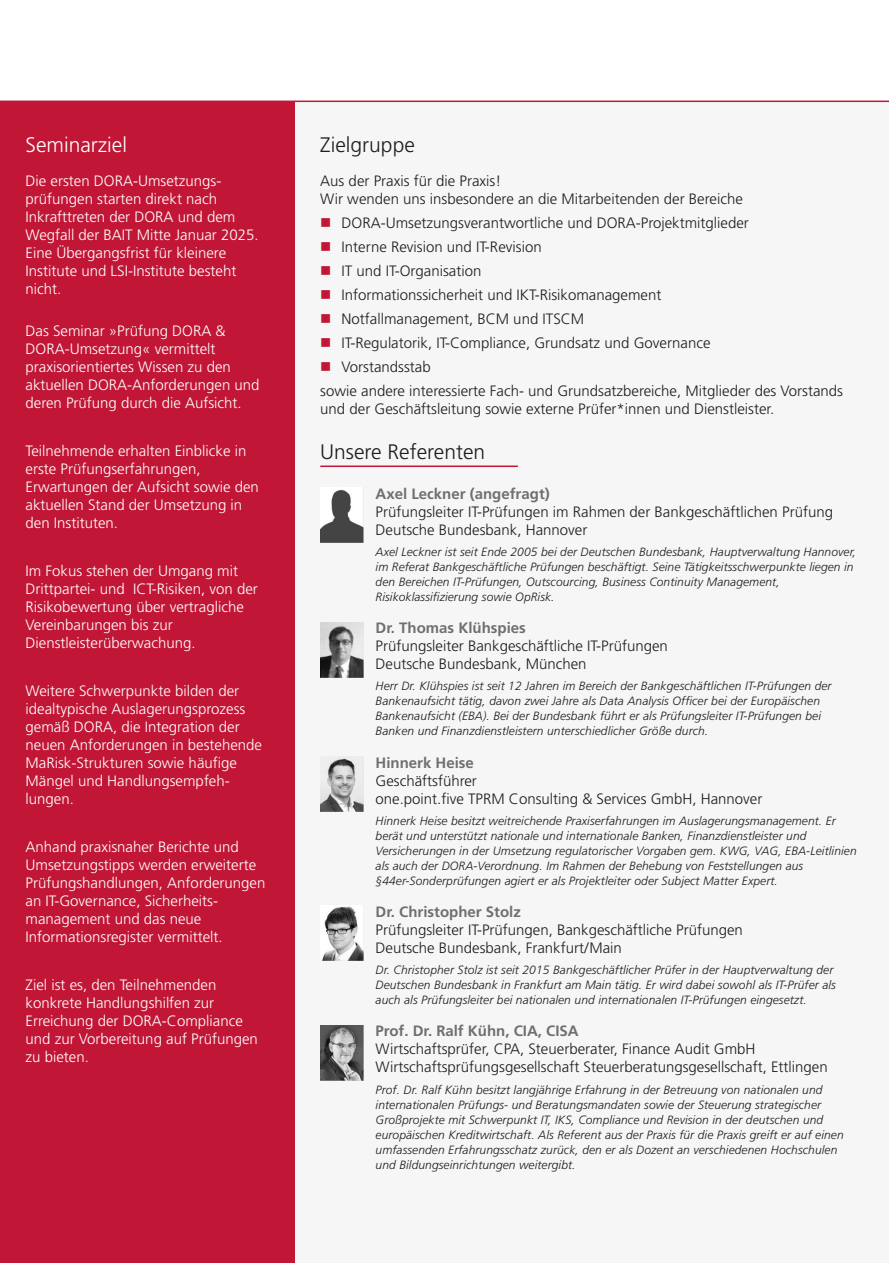
<style>
.page{position:relative;width:889px;height:1263px;background:#fff}
.page>*{position:absolute;margin:0;border:0;box-sizing:border-box;transform-origin:0 0}
.t1{font:300 21px "Frutiger LT Pro";color:#1d1d1b}
.t2{font:300 21px "Frutiger LT Pro";color:#fff}
.t3{font:300 15px/18px "Frutiger LT Pro";color:#fff}
.t4{font:300 15px/18px "Frutiger LT Pro";color:#1d1d1b}
.t5{font:700 15px "Frutiger LT Pro";color:#6f6f6e}
.t6{font:italic 300 12px/15px "Frutiger LT Pro";letter-spacing:.01em;color:#1d1d1b}
</style>
<div class="page">
<div style="left:295px;top:102px;width:594px;height:1161px;background:#f6f6f6"></div>
<div style="left:0;top:102px;width:295px;height:1161px;background:#c21636"></div>
<hr style="left:0;top:101px;width:889px;height:1px;background:#c21636">
<img style="left:320px;top:490px;width:43px;height:52px">
<img style="left:320px;top:622px;width:43px;height:55px">
<img style="left:320px;top:1026px;width:43px;height:54px">
<hr style="left:320px;top:465px;width:198px;height:2px;background:#c21636">
<img style="left:320px;top:757px;width:43px;height:54px">
<img style="left:322px;top:906px;width:41px;height:55px">
<h1 class="t2" style="left:26px;top:136px;width:103px">Seminarziel</h1>
<h1 class="t1" style="left:320px;top:136px;width:96px">Zielgruppe</h1>
<p class="t3" style="left:26px;top:173px;width:235px">Die ersten DORA-Umsetzungs&shy;prüfungen starten direkt nach<br>Inkrafttreten der DORA und dem<br>Wegfall der BAIT Mitte Januar 2025.<br>Eine Übergangsfrist für kleinere<br>Institute und LSI-Institute besteht nicht.</p>
<p class="t3" style="left:26px;top:323px;width:235px">Das Seminar »Prüfung DORA &amp;<br>DORA-Umsetzung« vermittelt praxisorientiertes Wissen zu den aktuellen DORA-Anforderungen und deren Prüfung durch die Aufsicht.</p>
<p class="t3" style="left:26px;top:443px;width:235px">Teilnehmende erhalten Einblicke in erste Prüfungserfahrungen,<br>Erwartungen der Aufsicht sowie den aktuellen Stand der Umsetzung in den Instituten.</p>
<p class="t3" style="left:26px;top:563px;width:234px">Im Fokus stehen der Umgang mit<br>Drittpartei- und ICT-Risiken, von der<br>Risikobewertung über vertragliche<br>Vereinbarungen bis zur<br>Dienstleisterüberwachung.</p>
<p class="t3" style="left:26px;top:683px;width:238px">Weitere Schwerpunkte bilden der idealtypische Auslagerungsprozess gemäß DORA, die Integration der neuen Anforderungen in bestehende<br>MaRisk-Strukturen sowie häufige<br>Mängel und Handlungsempfeh&shy;lungen.</p>
<p class="t3" style="left:26px;top:839px;width:241px">Anhand praxisnaher Berichte und Umsetzungstipps werden erweiterte Prüfungshandlungen, Anforderungen an IT-Governance, Sicherheits&shy;management und das neue Informationsregister vermittelt.</p>
<p class="t3" style="left:26px;top:977px;width:234px">Ziel ist es, den Teilnehmenden konkrete Handlungshilfen zur<br>Erreichung der DORA-Compliance und zur Vorbereitung auf Prüfungen zu bieten.</p>
<p class="t4" style="left:320px;top:173px;width:424px">Aus der Praxis für die Praxis!<br>Wir wenden uns insbesondere an die Mitarbeitenden der Bereiche</p>
<p class="t4" style="left:341px;top:215px;width:409px">DORA-Umsetzungsverantwortliche und DORA-Projektmitglieder</p>
<p class="t4" style="left:341px;top:239px;width:202px">Interne Revision und IT-Revision</p>
<p class="t4" style="left:341px;top:263px;width:141px">IT und IT-Organisation</p>
<p class="t4" style="left:341px;top:287px;width:321px">Informationssicherheit und IKT-Risikomanagement</p>
<p class="t4" style="left:341px;top:311px;width:244px">Notfallmanagement, BCM und ITSCM</p>
<p class="t4" style="left:341px;top:335px;width:370px">IT-Regulatorik, IT-Compliance, Grundsatz und Governance</p>
<p class="t4" style="left:341px;top:359px;width:91px">Vorstandsstab</p>
<p class="t4" style="left:320px;top:383px;width:524px">sowie andere interessierte Fach- und Grundsatzbereiche, Mitglieder des Vorstands</p>
<p class="t4" style="left:320px;top:401px;width:455px">und der Geschäftsleitung sowie externe Prüfer*innen und Dienstleister.</p>
<h1 class="t1" style="left:320px;top:443px;width:166px">Unsere Referenten</h1>
<p class="t5" style="left:375px;top:488px;width:176px">Axel Leckner (angefragt)</p>
<p class="t4" style="left:375px;top:504px;width:459px">Prüfungsleiter IT-Prüfungen im Rahmen der Bankgeschäftlichen Prüfung<br>Deutsche Bundesbank, Hannover</p>
<p class="t6" style="left:375px;top:545px;width:482px">Axel Leckner ist seit Ende 2005 bei der Deutschen Bundesbank, Hauptverwaltung Hannover, im Referat Bankgeschäftliche Prüfungen beschäftigt. Seine Tätigkeitsschwerpunkte liegen in den Bereichen IT-Prüfungen, Outscourcing, Business Continuity Management, Risikoklassifizierung sowie OpRisk.</p>
<p class="t5" style="left:375px;top:622px;width:152px">Dr. Thomas Klühspies</p>
<p class="t4" style="left:375px;top:638px;width:294px">Prüfungsleiter Bankgeschäftliche IT-Prüfungen<br>Deutsche Bundesbank, München</p>
<p class="t6" style="left:375px;top:680px;width:457px">Herr Dr. Klühspies ist seit 12 Jahren im Bereich der Bankgeschäftlichen IT-Prüfungen der Bankenaufsicht tätig, davon zwei Jahre als Data Analysis Officer bei der Europäischen Bankenaufsicht (EBA). Bei der Bundesbank führt er als Prüfungsleiter IT-Prüfungen bei Banken und Finanzdienstleistern unterschiedlicher Größe durch.</p>
<p class="t5" style="left:375px;top:756px;width:100px">Hinnerk Heise</p>
<p class="t4" style="left:375px;top:773px;width:388px">Geschäftsführer<br>one.point.five TPRM Consulting &amp; Services GmbH, Hannover</p>
<p class="t6" style="left:375px;top:814px;width:482px">Hinnerk Heise besitzt weitreichende Praxiserfahrungen im Auslagerungsmanagement. Er berät und unterstützt nationale und internationale Banken, Finanzdienstleister und Versicherungen in der Umsetzung regulatorischer Vorgaben gem. KWG, VAG, EBA-Leitlinien als auch der DORA-Verordnung. Im Rahmen der Behebung von Feststellungen aus §44er-Sonderprüfungen agiert er als Projektleiter oder Subject Matter Expert.</p>
<p class="t5" style="left:375px;top:906px;width:147px">Dr. Christopher Stolz</p>
<p class="t4" style="left:375px;top:922px;width:369px">Prüfungsleiter IT-Prüfungen, Bankgeschäftliche Prüfungen<br>Deutsche Bundesbank, Frankfurt / Main</p>
<p class="t6" style="left:375px;top:963px;width:462px">Dr. Christopher Stolz ist seit 2015 Bankgeschäftlicher Prüfer in der Hauptverwaltung der<br>Deutschen Bundesbank in Frankfurt am Main tätig. Er wird dabei sowohl als IT-Prüfer als auch als Prüfungsleiter bei nationalen und internationalen IT-Prüfungen eingesetzt.</p>
<p class="t5" style="left:375px;top:1025px;width:205px">Prof. Dr. Ralf Kühn, CIA, CISA</p>
<p class="t4" style="left:375px;top:1042px;width:454px">Wirtschaftsprüfer, CPA, Steuerberater, Finance Audit GmbH<br>Wirtschaftsprüfungsgesellschaft Steuerberatungsgesellschaft, Ettlingen</p>
<p class="t6" style="left:375px;top:1083px;width:469px">Prof. Dr. Ralf Kühn besitzt langjährige Erfahrung in der Betreuung von nationalen und internationalen Prüfungs- und Beratungsmandaten sowie der Steuerung strategischer Großprojekte mit Schwerpunkt IT, IKS, Compliance und Revision in der deutschen und europäischen Kreditwirtschaft. Als Referent aus der Praxis für die Praxis greift er auf einen umfassenden Erfahrungsschatz zurück, den er als Dozent an verschiedenen Hochschulen und Bildungseinrichtungen weitergibt.</p>
</div>
